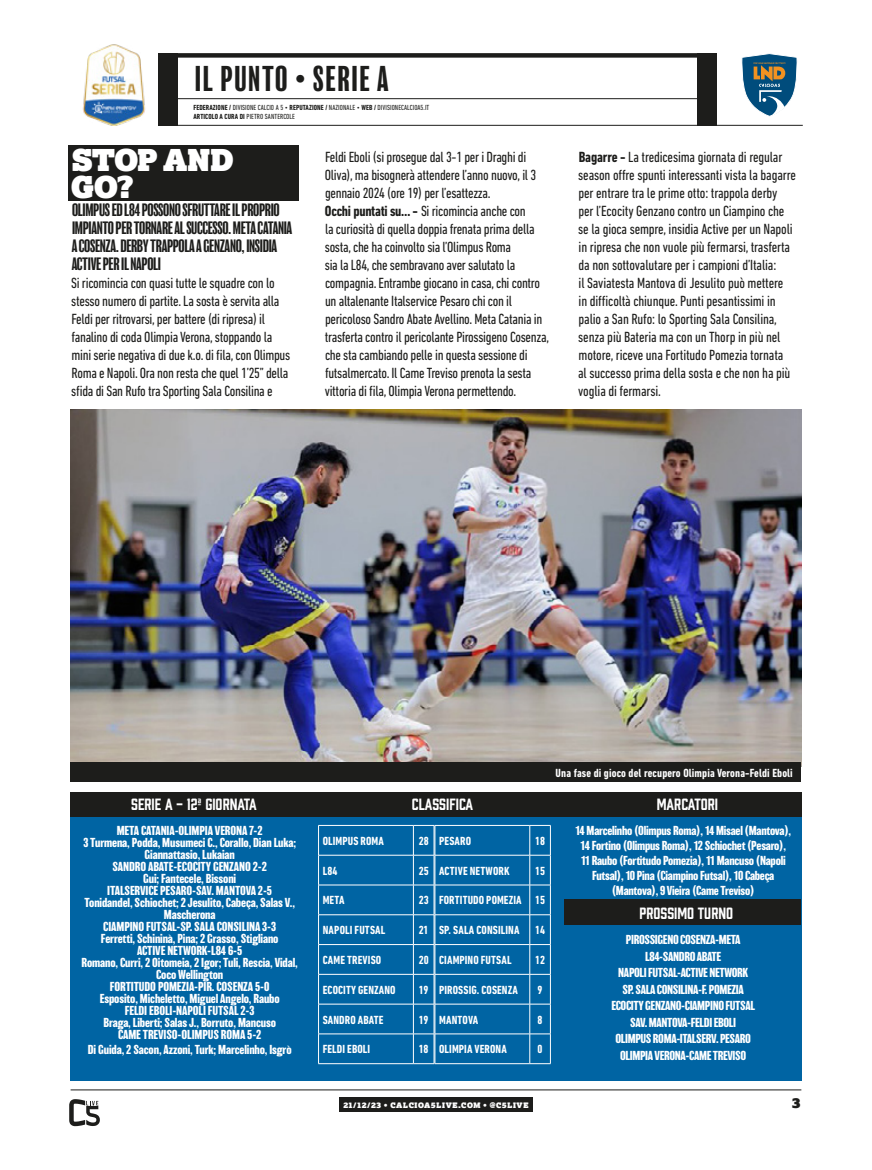
<style>
.page{position:relative;width:872px;height:1170px;background:#fff}
.page>*{position:absolute;margin:0;border:0;box-sizing:border-box;transform-origin:0 0}
.t1{font:condensed 33px "Balboa";letter-spacing:.05em;color:#1d1d1b}
.t2{font:30px/27px "Lexia Advertising";letter-spacing:-.005em;color:#fff}
.t3{font:condensed 16.5px/18px "Balboa";letter-spacing:-.02em;color:#1d1d1b}
.t4{font:condensed 15px/18px "DIN Next LT Pro";letter-spacing:-.02em;color:#1d1d1b}
.t5{font:15px "Prohibition";color:#fff}
.t6{font:13.5px "Lexia Advertising";color:#1d1d1b}
.t7{font:700 12px/12px "Balboa";letter-spacing:-.01em;color:#fff;text-align:center}
.t8{font:700 condensed 12px "DIN Next LT Pro";letter-spacing:.01em;color:#fff}
.t9{font:700 12px/16.5px "Balboa";letter-spacing:-.03em;color:#fff;text-align:center}
.t10{font:condensed 7.5px/9px "DIN Next LT Pro";letter-spacing:.01em;color:#1d1d1b}
.t11{font:7.5px "Lexia Advertising";letter-spacing:.1em;color:#fff}
.s1{font-weight:700}
</style>
<div class="page">
<hr style="left:71px;top:1089px;width:730px;height:1px;background:#1d1d1b">
<div style="left:339px;top:1097px;width:193px;height:14px;background:#1d1d1b"></div>
<svg style="left:69px;top:1099px;width:31px;height:26px"></svg>
<div style="left:163px;top:53px;width:553px;height:5px;background:#1d1d1b"></div>
<hr style="left:165px;top:98px;width:540px;height:1px;background:#1d1d1b">
<hr style="left:165px;top:125px;width:637px;height:1px;background:#1d1d1b">
<svg style="left:741px;top:53px;width:56px;height:64px"></svg>
<div style="left:158px;top:53px;width:19px;height:72px;background:#1d1d1b"></div>
<div style="left:697px;top:53px;width:19px;height:72px;background:#1d1d1b"></div>
<img style="left:82px;top:44px;width:63px;height:81px">
<div style="left:68px;top:145px;width:230px;height:56px;background:#1d1d1b"></div>
<div style="left:71px;top:816px;width:731px;height:264px;background:#0064a3"></div>
<div style="left:71px;top:792px;width:731px;height:24px;background:#1d1d1b"></div>
<hr style="left:318px;top:825px;width:95px;height:1px;background:#fff">
<hr style="left:318px;top:854px;width:95px;height:1px;background:#fff">
<hr style="left:318px;top:884px;width:95px;height:1px;background:#fff">
<svg style="left:318px;top:825px;width:1px;height:89px"></svg>
<hr style="left:318px;top:914px;width:95px;height:1px;background:#fff">
<hr style="left:318px;top:914px;width:1px;height:30px;background:#fff">
<hr style="left:413px;top:914px;width:1px;height:30px;background:#fff">
<hr style="left:318px;top:944px;width:95px;height:1px;background:#fff">
<svg style="left:414px;top:944px;width:20px;height:1px"></svg>
<hr style="left:318px;top:944px;width:1px;height:30px;background:#fff">
<hr style="left:413px;top:944px;width:1px;height:30px;background:#fff">
<hr style="left:318px;top:974px;width:95px;height:1px;background:#fff">
<hr style="left:318px;top:1003px;width:95px;height:1px;background:#fff">
<hr style="left:318px;top:1033px;width:95px;height:1px;background:#fff">
<svg style="left:318px;top:974px;width:1px;height:89px"></svg>
<hr style="left:318px;top:1063px;width:95px;height:1px;background:#fff">
<hr style="left:435px;top:825px;width:95px;height:1px;background:#fff">
<hr style="left:435px;top:854px;width:95px;height:1px;background:#fff">
<hr style="left:435px;top:884px;width:95px;height:1px;background:#fff">
<svg style="left:413px;top:825px;width:22px;height:90px"></svg>
<hr style="left:435px;top:914px;width:95px;height:1px;background:#fff">
<svg style="left:529px;top:825px;width:22px;height:90px"></svg>
<hr style="left:434px;top:914px;width:1px;height:30px;background:#fff">
<hr style="left:529px;top:914px;width:1px;height:30px;background:#fff">
<hr style="left:435px;top:944px;width:95px;height:1px;background:#fff">
<hr style="left:550px;top:914px;width:1px;height:30px;background:#fff">
<svg style="left:530px;top:944px;width:20px;height:1px"></svg>
<hr style="left:434px;top:944px;width:1px;height:30px;background:#fff">
<hr style="left:529px;top:944px;width:1px;height:30px;background:#fff">
<hr style="left:435px;top:974px;width:95px;height:1px;background:#fff">
<hr style="left:550px;top:944px;width:1px;height:30px;background:#fff">
<svg style="left:413px;top:974px;width:22px;height:90px"></svg>
<hr style="left:435px;top:1003px;width:95px;height:1px;background:#fff">
<hr style="left:435px;top:1033px;width:95px;height:1px;background:#fff">
<hr style="left:435px;top:1063px;width:95px;height:1px;background:#fff">
<svg style="left:529px;top:974px;width:22px;height:90px"></svg>
<div style="left:564px;top:899px;width:236px;height:25px;background:#1d1d1b"></div>
<img style="left:71px;top:409px;width:730px;height:353px">
<div style="left:71px;top:762px;width:730px;height:20px;background:#1d1d1b"></div>
<h1 class="t1" style="left:195px;top:62px;width:195px">IL PUNTO • SERIE A</h1>
<p class="t10" style="left:193px;top:103px;width:237px"><span class="s1">FEDERAZIONE /</span> DIVISIONE CALCIO A 5 • <span class="s1">REPUTAZIONE /</span> NAZIONALE • <span class="s1">WEB /</span> DIVISIONECALCIOA5.IT<br><span class="s1">ARTICOLO A CURA DI</span> PIETRO SANTERCOLE</p>
<h2 class="t2" style="left:71px;top:146px;width:164px">STOP AND<br>GO?</h2>
<p class="t3" style="left:72px;top:201px;width:222px">OLIMPUS ED L84 POSSONO SFRUTTARE IL PROPRIO IMPIANTO PER TORNARE AL SUCCESSO. META CATANIA A COSENZA. DERBY TRAPPOLA A GENZANO, INSIDIA ACTIVE PER IL NAPOLI</p>
<p class="t4" style="left:71px;top:274px;width:221px">Si ricomincia con quasi tutte le squadre con lo stesso numero di partite. La sosta è servita alla Feldi per ritrovarsi, per battere (di ripresa) il fanalino di coda Olimpia Verona, stoppando la mini serie negativa di due k.o. di fila, con Olimpus Roma e Napoli. Ora non resta che quel 1’25” della sfida di San Rufo tra Sporting Sala Consilina e</p>
<p class="t4" style="left:325px;top:148px;width:226px">Feldi Eboli (si prosegue dal 3-1 per i Draghi di Oliva), ma bisognerà attendere l’anno nuovo, il 3 gennaio 2024 (ore 19) per l’esattezza.<br><span class="s1">Occhi puntati su… -</span> Si ricomincia anche con<br>la curiosità di quella doppia frenata prima della sosta, che ha coinvolto sia l’Olimpus Roma<br>sia la L84, che sembravano aver salutato la compagnia. Entrambe giocano in casa, chi contro un altalenante Italservice Pesaro chi con il pericoloso Sandro Abate Avellino. Meta Catania in trasferta contro il pericolante Pirossigeno Cosenza, che sta cambiando pelle in questa sessione di futsalmercato. Il Came Treviso prenota la sesta vittoria di fila, Olimpia Verona permettendo.</p>
<p class="t4" style="left:578px;top:148px;width:219px"><span class="s1">Bagarre -</span> La tredicesima giornata di regular season offre spunti interessanti vista la bagarre per entrare tra le prime otto: trappola derby per l’Ecocity Genzano contro un Ciampino che se la gioca sempre, insidia Active per un Napoli in ripresa che non vuole più fermarsi, trasferta da non sottovalutare per i campioni d’Italia:<br>il Saviatesta Mantova di Jesulito può mettere<br>in difficoltà chiunque. Punti pesantissimi in palio a San Rufo: lo Sporting Sala Consilina, senza più Bateria ma con un Thorp in più nel motore, riceve una Fortitudo Pomezia tornata<br>al successo prima della sosta e che non ha più voglia di fermarsi.</p>
<p class="t8" style="left:555px;top:766px;width:239px">Una fase di gioco del recupero Olimpia Verona-Feldi Eboli</p>
<p class="t5" style="left:131px;top:794px;width:127px">SERIE A - 12ª GIORNATA</p>
<p class="t5" style="left:412px;top:794px;width:63px">CLASSIFICA</p>
<p class="t5" style="left:657px;top:794px;width:63px">MARCATORI</p>
<p class="t8" style="left:323px;top:833px;width:63px">OLIMPUS ROMA</p>
<p class="t8" style="left:419px;top:833px;width:11px">28</p>
<p class="t8" style="left:323px;top:863px;width:16px">L84</p>
<p class="t8" style="left:419px;top:863px;width:11px">25</p>
<p class="t8" style="left:323px;top:893px;width:23px">META</p>
<p class="t8" style="left:419px;top:893px;width:11px">23</p>
<p class="t8" style="left:323px;top:923px;width:64px">NAPOLI FUTSAL</p>
<p class="t8" style="left:419px;top:923px;width:11px">21</p>
<p class="t8" style="left:323px;top:952px;width:60px">CAME TREVISO</p>
<p class="t8" style="left:419px;top:952px;width:11px">20</p>
<p class="t8" style="left:323px;top:982px;width:74px">ECOCITY GENZANO</p>
<p class="t8" style="left:419px;top:982px;width:11px">19</p>
<p class="t8" style="left:323px;top:1012px;width:62px">SANDRO ABATE</p>
<p class="t8" style="left:419px;top:1012px;width:11px">19</p>
<p class="t8" style="left:323px;top:1042px;width:49px">FELDI EBOLI</p>
<p class="t8" style="left:419px;top:1042px;width:11px">18</p>
<p class="t7" style="left:575px;top:822px;width:217px;line-height:15px">14 Marcelinho (Olimpus Roma), 14 Misael (Mantova), 14 Fortino (Olimpus Roma), 12 Schiochet (Pesaro), 11 Raubo (Fortitudo Pomezia), 11 Mancuso (Napoli Futsal), 10 Pina (Ciampino Futsal), 10 Cabeça (Mantova), 9 Vieira (Came Treviso)</p>
<p class="t9" style="left:611px;top:931px;width:145px">PIROSSIGENO COSENZA-META<br>L84-SANDRO ABATE<br>NAPOLI FUTSAL-ACTIVE NETWORK<br>SP. SALA CONSILINA-F. POMEZIA<br>ECOCITY GENZANO-CIAMPINO FUTSAL<br>SAV. MANTOVA-FELDI EBOLI<br>OLIMPUS ROMA-ITALSERV. PESARO<br>OLIMPIA VERONA-CAME TREVISO</p>
<p class="t7" style="left:82px;top:824px;width:218px">META CATANIA-OLIMPIA VERONA 7-2<br>3 Turmena, Podda, Musumeci C., Corallo, Dian Luka; Giannattasio, Lukaian<br>SANDRO ABATE-ECOCITY GENZANO 2-2<br>Gui; Fantecele, Bissoni<br>ITALSERVICE PESARO-SAV. MANTOVA 2-5<br>Tonidandel, Schiochet; 2 Jesulito, Cabeça, Salas V., Mascherona<br>CIAMPINO FUTSAL-SP. SALA CONSILINA 3-3<br>Ferretti, Schininà, Pina; 2 Grasso, Stigliano<br>ACTIVE NETWORK-L84 6-5<br>Romano, Curri, 2 Oitomeia, 2 Igor; Tuli, Rescia, Vidal, Coco Wellington<br>FORTITUDO POMEZIA-PIR. COSENZA 5-0<br>Esposito, Micheletto, Miguel Angelo, Raubo<br>FELDI EBOLI-NAPOLI FUTSAL 2-3<br>Braga, Liberti; Salas J., Borruto, Mancuso<br>CAME TREVISO-OLIMPUS ROMA 5-2</p>
<p class="t7" style="left:88px;top:1043px;width:205px">Di Guida, 2 Sacon, Azzoni, Turk; Marcelinho, Isgrò</p>
<p class="t8" style="left:439px;top:833px;width:33px">PESARO</p>
<p class="t8" style="left:535px;top:833px;width:11px">18</p>
<p class="t8" style="left:439px;top:863px;width:72px">ACTIVE NETWORK</p>
<p class="t8" style="left:535px;top:863px;width:11px">15</p>
<p class="t8" style="left:439px;top:893px;width:107px">FORTITUDO POMEZIA 15</p>
<p class="t8" style="left:439px;top:923px;width:82px">SP. SALA CONSILINA</p>
<p class="t8" style="left:535px;top:923px;width:11px">14</p>
<p class="t8" style="left:439px;top:952px;width:74px">CIAMPINO FUTSAL</p>
<p class="t8" style="left:535px;top:952px;width:11px">12</p>
<p class="t8" style="left:439px;top:982px;width:80px">PIROSSIG. COSENZA</p>
<p class="t8" style="left:537px;top:982px;width:6px">9</p>
<p class="t8" style="left:439px;top:1012px;width:41px">MANTOVA</p>
<p class="t8" style="left:537px;top:1012px;width:6px">8</p>
<p class="t8" style="left:439px;top:1042px;width:69px">OLIMPIA VERONA</p>
<p class="t8" style="left:537px;top:1042px;width:6px">0</p>
<p class="t5" style="left:639px;top:902px;width:95px">PROSSIMO TURNO</p>
<p class="t11" style="left:343px;top:1099px;width:187px">21/12/23 • CALCIOA5LIVE.COM • @C5LIVE</p>
<p class="t6" style="left:792px;top:1093px;width:10px">3</p>
</div>
